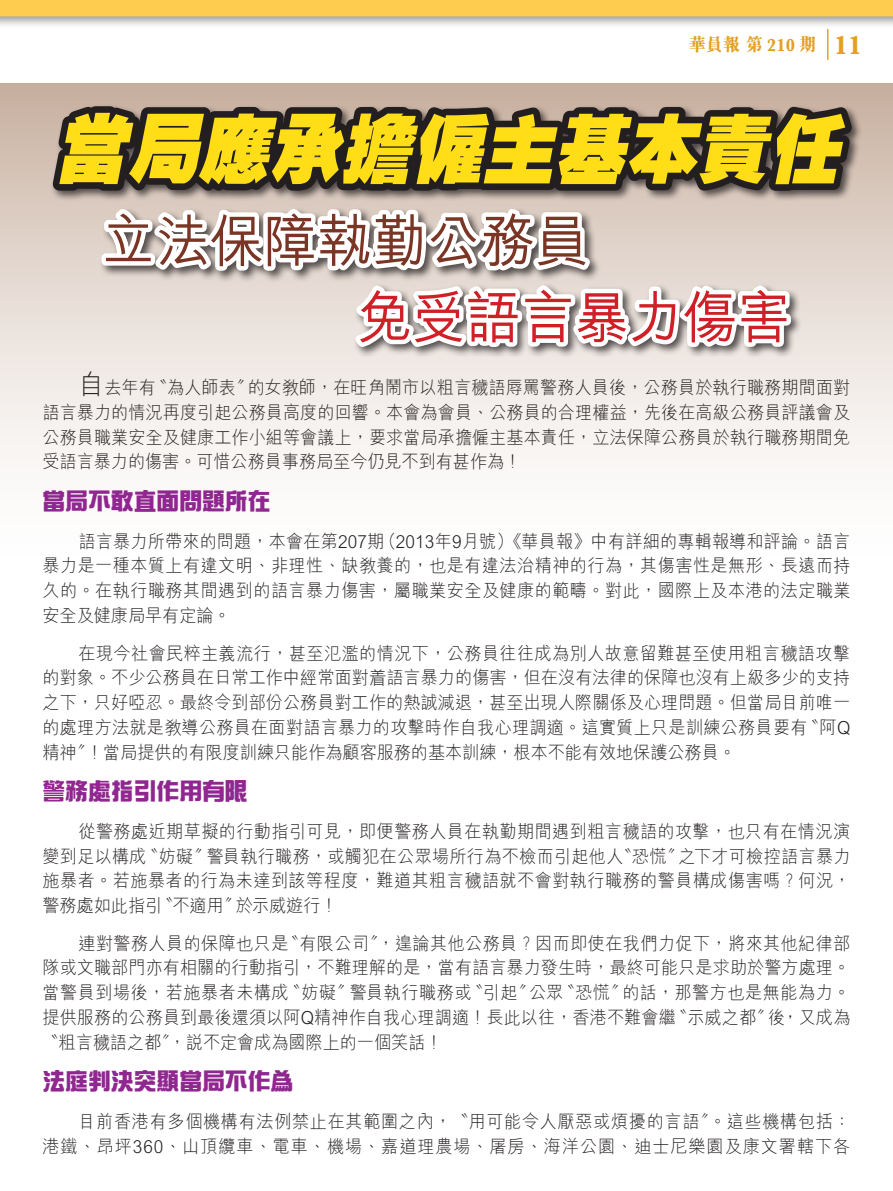
<style>
.page{position:relative;width:893px;height:1191px;background:#fff}
.page>*{position:absolute;margin:0;border:0;box-sizing:border-box;transform-origin:0 0}
.內容{font:italic 800 75px "C Hei";color:#ffdd17;scale:.95 1}
.內容-2{font:500 57px "M Hei";color:#7a3525;scale:.95 1}
.內容-3{font:500 57px "M Hei";color:#d02027;scale:.95 1}
.內容-4{font:700 24px "CJ Ngai";color:#90268f;scale:.95 1}
.內容-5{font:300 18px/24.8px "M Hei";letter-spacing:.005em;color:#231f20;text-align:justify;scale:.95 1}
.內容-6{font:300 18px/24.8px "M Hei";letter-spacing:.04em;color:#231f20;text-align:right;scale:.95 1}
.t1{font:800 18px "M Sung";color:#e3a023;scale:.95 1}
.s1{font-size:27px}
.s2{font-family:"DF Hei Lt HK BF";font-weight:400}
</style>
<div class="page">
<div style="left:0;top:83px;width:893px;height:500px;background:linear-gradient(to bottom,#ccb5a6,#fff)"></div>
<svg style="left:0;top:0;width:893px;height:29px;fill:#fecc4e"></svg>
<svg style="left:43px;top:29px;width:819px;height:508px"></svg>
<p class="t1" style="left:689px;top:35px;width:184px">華員報 第 210 期 <span class="s1">11</span></p>
<p class="內容" style="left:55px;top:110px;width:845px">當局應承擔僱主基本責任</p>
<p class="內容-2" style="left:102px;top:211px;width:515px">立法保障執勤公務員</p>
<p class="內容-3" style="left:358px;top:287px;width:457px">免受語言暴力傷害</p>
<p class="內容-5" style="left:43px;top:376px;width:852px;text-indent:36px"><span class="s1">自</span>去年有〝為人師表〞的女教師，在旺角鬧市以粗言穢語辱罵警務人員後，公務員於執行職務期間面對語言暴力的情況再度引起公務員高度的回響。本會為會員、公務員的合理權益，先後在高級公務員評議會及公務員職業安全及健康工作小組等會議上，要求當局承擔僱主基本責任，立法保障公務員於執行職務期間免受語言暴力的傷害。可惜公務員事務局至今仍見不到有甚作為！</p>
<p class="內容-4" style="left:43px;top:488px;width:241px">當局不敢直面問題所在</p>
<p class="內容-5" style="left:43px;top:529px;width:852px;text-indent:36px">語言暴力所帶來的問題，本會在第207期（2013年9月號）《華員報》中有詳細的專輯報導和評論。語言暴力是一種本質上有違文明、非理性、缺教養的，也是有違法治精神的行為，其傷害性是無形、長遠而持久的。在執行職務其間遇到的語言暴力傷害，屬職業安全及健康的範疇。對此，國際上及本港的法定職業安全及健康局早有定論。</p>
<p class="內容-5" style="left:43px;top:641px;width:852px;text-indent:36px">在現今社會民粹主義流行，甚至氾濫的情況下，公務員往往成為別人故意留難甚至使用粗言穢語攻擊的對象。不少公務員在日常工作中經常面對<span class="s2">着</span>語言暴力的傷害，但在沒有法律的保障也沒有上級多少的支持之下，只好啞忍。最終令到部份公務員對工作的熱誠減退，甚至出現人際關係及心理問題。但當局目前唯一的處理方法就是教導公務員在面對語言暴力的攻擊時作自我心理調適。這實質上只是訓練公務員要有〝阿Q精神〞！當局提供的有限度訓練只能作為顧客服務的基本訓練，根本不能有效地保護公務員。</p>
<p class="內容-4" style="left:43px;top:779px;width:217px">警務處指引作用有限</p>
<p class="內容-5" style="left:43px;top:819px;width:852px;text-indent:36px">從警務處近期草擬的行動指引可見，即便警務人員在執勤期間遇到粗言穢語的攻擊，也只有在情況演變到足以構成〝妨礙〞警員執行職務，或觸犯在公眾場所行為不檢而引起他人〝恐慌〞之下才可檢控語言暴力施暴者。若施暴者的行為未達到該等程度，難道其粗言穢語就不會對執行職務的警員構成傷害嗎？何況，警務處如此指引〝不適用〞於示威遊行！</p>
<p class="內容-5" style="left:43px;top:931px;width:852px;text-indent:36px">連對警務人員的保障也只是〝有限公司〞，遑論其他公務員？因而即使在我們力促下，將來其他紀律部隊或文職部門亦有相關的行動指引，不難理解的是，當有語言暴力發生時，最終可能只是求助於警方處理。當警員到場後，若施暴者未構成〝妨礙〞警員執行職務或〝引起〞公眾〝恐慌〞的話，那警方也是無能為力。提供服務的公務員到最後還須以阿Q精神作自我心理調適！長此以往，香港不難會繼〝示威之都〞後，又成為〝粗言穢語之都〞，說不定會成為國際上的一個笑話！</p>
<p class="內容-4" style="left:43px;top:1069px;width:265px">法庭判決突顯當局不作為</p>
<p class="內容-6" style="left:43px;top:1109px;width:852px">目前香港有多個機構有法例禁止在其範圍之內，〝用可能令人厭惡或煩擾的言語〞。這些機構包括：<br>港鐵、昂坪360、山頂纜車、電車、機場、嘉道理農場、屠房、海洋公園、迪士尼樂園及康文署轄下各</p>
</div>
